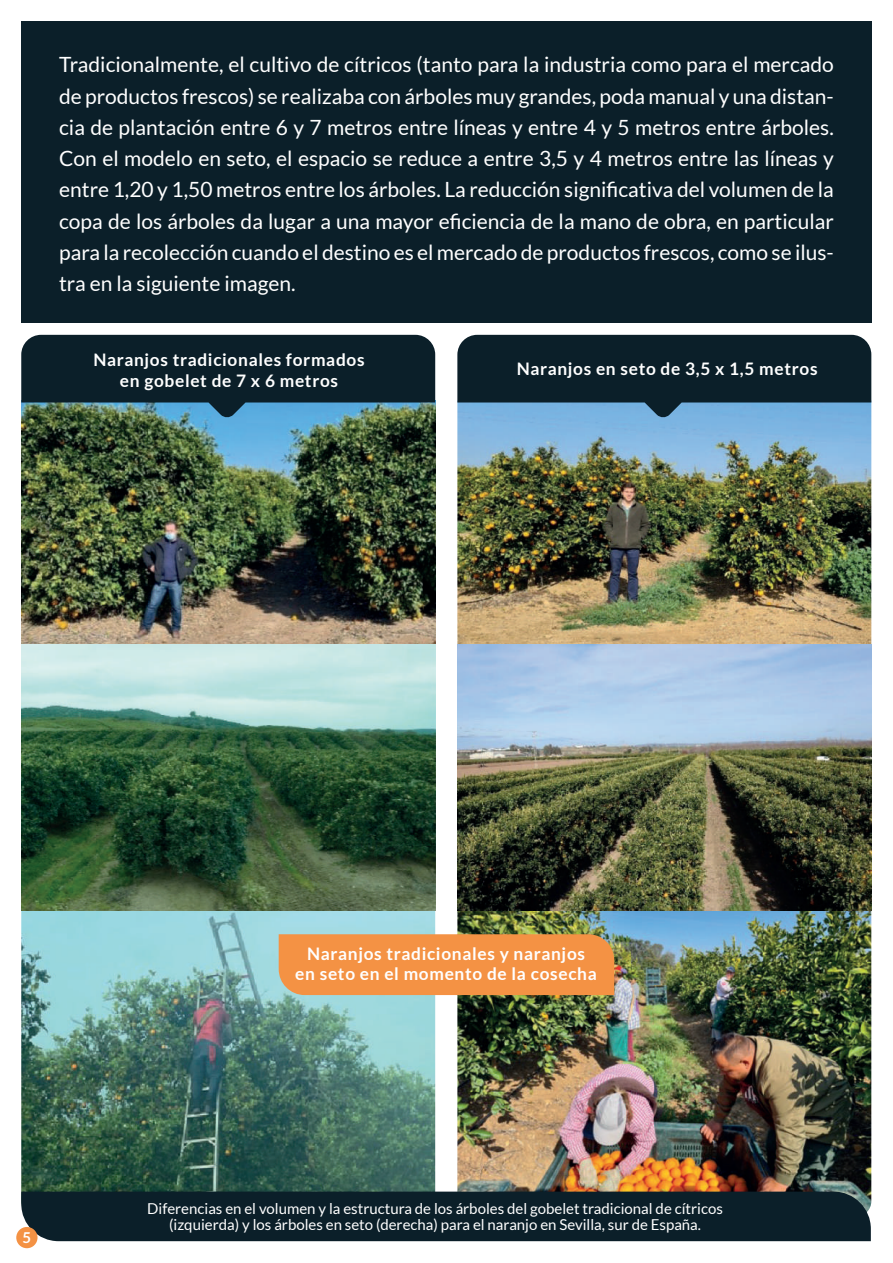
<style>
.page{position:relative;width:893px;height:1263px;background:#fff}
.page>*{position:absolute;margin:0;border:0;box-sizing:border-box;transform-origin:0 0}
.t1{font:21px/31.2px "Lato";color:#fff;text-align:justify}
.t2{font:700 17.25px/20.2px "Lato";letter-spacing:.04em;color:#fff;text-align:center}
.t3{font:15px/16.2px "Lato";color:#fff;text-align:center}
.t4{font:700 15px "Lato";color:#fff}
</style>
<div class="page">
<img style="left:457px;top:418px;width:414px;height:773px">
<svg style="left:457px;top:335px;width:414px;height:83px;background:#1f3a4a"></svg>
<img style="left:21px;top:418px;width:414px;height:773px">
<svg style="left:21px;top:335px;width:414px;height:83px;background:#1b353f"></svg>
<div style="left:279px;top:934px;width:335px;height:61px;background:#f49244"></div>
<div style="left:21px;top:21px;width:851px;height:302px;background:#0b1f29"></div>
<div style="left:21px;top:1191px;width:850px;height:50px;background:#0b1f29"></div>
<div style="left:16px;top:1227px;width:22px;height:21px;background:#f49244;border-radius:50%"></div>
<p class="t1" style="left:59px;top:49px;width:776px">Tradicionalmente, el cultivo de cítricos (tanto para la industria como para el mercado de productos frescos) se realizaba con árboles muy grandes, poda manual y una distan&shy;cia de plantación entre 6 y 7 metros entre líneas y entre 4 y 5 metros entre árboles.<br>Con el modelo en seto, el espacio se reduce a entre 3,5 y 4 metros entre las líneas y entre 1,20 y 1,50 metros entre los árboles. La reducción significativa del volumen de la copa de los árboles da lugar a una mayor eficiencia de la mano de obra, en particular para la recolección cuando el destino es el mercado de productos frescos, como se ilus&shy;tra en la siguiente imagen.</p>
<p class="t2" style="left:93px;top:350px;width:273px">Naranjos tradicionales formados en gobelet de 7 x 6 metros</p>
<p class="t2" style="left:517px;top:359px;width:302px">Naranjos en seto de 3,5 x 1,5 metros</p>
<p class="t4" style="left:23px;top:1229px;width:10px">5</p>
<p class="t2" style="left:295px;top:943px;width:303px">Naranjos tradicionales y naranjos en seto en el momento de la cosecha</p>
<p class="t3" style="left:147px;top:1200px;width:577px">Diferencias en el volumen y la estructura de los árboles del gobelet tradicional de cítricos (izquierda) y los árboles en seto (derecha) para el naranjo en Sevilla, sur de España.</p>
</div>
